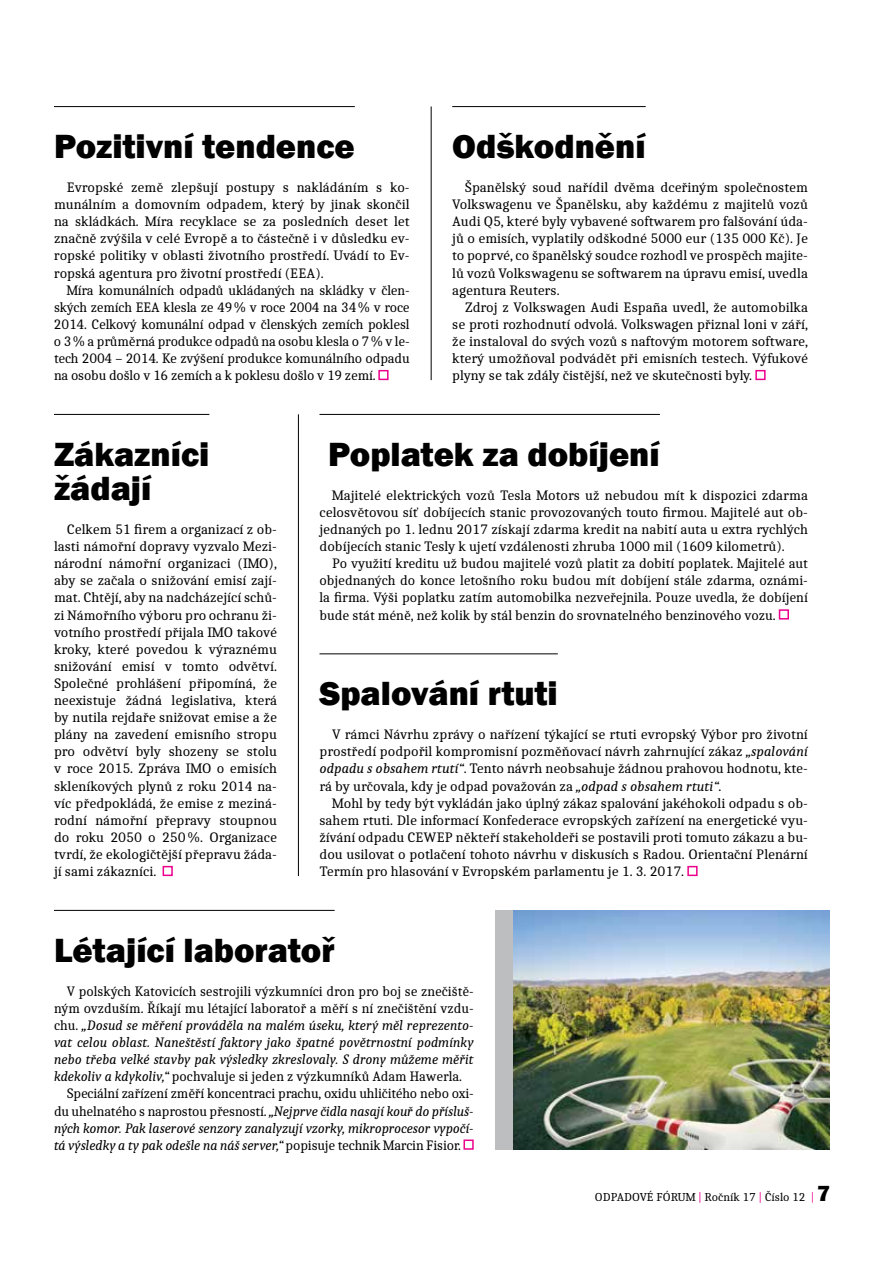
<style>
.page{position:relative;width:893px;height:1263px;background:#fff}
.page>*{position:absolute;margin:0;border:0;box-sizing:border-box;transform-origin:0 0}
.t1{font:800 34.5px/34.5px "Franklin Gothic";color:#000}
.t2{font:14.25px/17.1px "Caladea";color:#000;text-align:justify}
.t3{font:italic 14.25px "Caladea";letter-spacing:-.005em;color:#000}
.t4{font:12px "Caladea";color:#000}
.s1{font-style:italic}
.s2{font-style:normal}
.s3{color:#ec008c}
.s4{font-family:"Franklin Gothic";font-weight:800;font-size:22.5px}
</style>
<div class="page">
<hr style="left:54px;top:414px;width:155px;height:1px;background:#000">
<div style="left:163px;top:866px;width:10px;height:10px;border:2px solid #ec008c"></div>
<hr style="left:452px;top:106px;width:194px;height:1px;background:#000">
<div style="left:755px;top:370px;width:11px;height:10px;border:2px solid #ec008c"></div>
<img style="left:512px;top:910px;width:317px;height:240px">
<div style="left:495px;top:910px;width:17px;height:240px;background:#bcbec0"></div>
<hr style="left:319px;top:654px;width:239px;height:1px;background:#000">
<div style="left:687px;top:866px;width:11px;height:10px;border:2px solid #ec008c"></div>
<hr style="left:54px;top:106px;width:301px;height:1px;background:#000">
<div style="left:378px;top:370px;width:11px;height:10px;border:2px solid #ec008c"></div>
<hr style="left:319px;top:414px;width:341px;height:1px;background:#000">
<div style="left:779px;top:609px;width:10px;height:10px;border:2px solid #ec008c"></div>
<hr style="left:54px;top:910px;width:281px;height:1px;background:#000">
<div style="left:463px;top:1139px;width:11px;height:11px;border:2px solid #ec008c"></div>
<hr style="left:298px;top:414px;width:1px;height:462px;background:#000">
<hr style="left:431px;top:106px;width:1px;height:274px;background:#000">
<h1 class="t1" style="left:54px;top:129px;width:302px">Pozitivní tendence</h1>
<p class="t2" style="left:54px;top:178px;width:357px;text-indent:13px">Evropské země zlepšují postupy s nakládáním s ko&shy;munálním a domovním odpadem, který by jinak skončil na skládkách. Míra recyklace se za posledních deset let značně zvýšila v celé Evropě a to částečně i v důsledku ev&shy;ropské politiky v oblasti životního prostředí. Uvádí to Ev&shy;ropská agentura pro životní prostředí (EEA).</p>
<p class="t2" style="left:54px;top:281px;width:357px;text-indent:13px">Míra komunálních odpadů ukládaných na skládky v člen&shy;ských zemích EEA klesla ze 49% v roce 2004 na 34% v roce 2014. Celkový komunální odpad v členských zemích poklesl o 3% a průměrná produkce odpadů na osobu klesla o 7% v le&shy;tech 2004 – 2014. Ke zvýšení produkce komunálního odpadu na osobu došlo v 16 zemích a k poklesu došlo v 19 zemí.</p>
<h1 class="t1" style="left:452px;top:129px;width:195px">Odškodnění</h1>
<p class="t2" style="left:452px;top:178px;width:357px;text-indent:13px">Španělský soud nařídil dvěma dceřiným společnostem Volkswagenu ve Španělsku, aby každému z majitelů vozů Audi Q5, které byly vybavené softwarem pro falšování úda&shy;jů o emisích, vyplatily odškodné 5000 eur (135 000 Kč). Je to poprvé, co španělský soudce rozhodl ve prospěch majite&shy;lů vozů Volkswagenu se softwarem na úpravu emisí, uvedla agentura Reuters.</p>
<p class="t2" style="left:452px;top:298px;width:357px;text-indent:13px">Zdroj z Volkswagen Audi España uvedl, že automobilka se proti rozhodnutí odvolá. Volkswagen přiznal loni v září, že instaloval do svých vozů s naftovým motorem software, který umožňoval podvádět při emisních testech. Výfukové plyny se tak zdály čistější, než ve skutečnosti byly.</p>
<h1 class="t1" style="left:54px;top:437px;width:157px">Zákazníci žádají</h1>
<p class="t2" style="left:54px;top:520px;width:224px;text-indent:13px">Celkem 51 firem a organizací z ob&shy;lasti námořní dopravy vyzvalo Mezi&shy;národní námořní organizaci (IMO), aby se začala o snižování emisí zají&shy;mat. Chtějí, aby na nadcházející schů&shy;zi Námořního výboru pro ochranu ži&shy;votního prostředí přijala IMO takové kroky, které povedou k výraznému snižování emisí v tomto odvětví.<br>Společné prohlášení připomíná, že neexistuje žádná legislativa, která by nutila rejdaře snižovat emise a že plány na zavedení emisního stropu pro odvětví byly shozeny se stolu v roce 2015. Zpráva IMO o emisích skleníkových plynů z roku 2014 na&shy;víc předpokládá, že emise z meziná&shy;rodní námořní přepravy stoupnou do roku 2050 o 250%. Organizace tvrdí, že ekologičtější přepravu žáda&shy;jí sami zákazníci.</p>
<h1 class="t1" style="left:328px;top:437px;width:333px">Poplatek za dobíjení</h1>
<p class="t2" style="left:319px;top:486px;width:490px;text-indent:13px">Majitelé elektrických vozů Tesla Motors už nebudou mít k dispozici zdarma celosvětovou síť dobíjecích stanic provozovaných touto firmou. Majitelé aut ob&shy;jednaných po 1. lednu 2017 získají zdarma kredit na nabití auta u extra rychlých dobíjecích stanic Tesly k ujetí vzdálenosti zhruba 1000 mil (1609 kilometrů).</p>
<p class="t2" style="left:319px;top:555px;width:490px;text-indent:13px">Po využití kreditu už budou majitelé vozů platit za dobití poplatek. Majitelé aut objednaných do konce letošního roku budou mít dobíjení stále zdarma, oznámi&shy;la firma. Výši poplatku zatím automobilka nezveřejnila. Pouze uvedla, že dobíjení bude stát méně, než kolik by stál benzin do srovnatelného benzinového vozu.</p>
<h1 class="t1" style="left:319px;top:676px;width:240px">Spalování rtuti</h1>
<p class="t2" style="left:319px;top:726px;width:490px;text-indent:13px">V rámci Návrhu zprávy o nařízení týkající se rtuti evropský Výbor pro životní prostředí podpořil kompromisní pozměňovací návrh zahrnující zákaz <span class="s1">„spalování odpadu s obsahem rtutí“</span>. Tento návrh neobsahuje žádnou prahovou hodnotu, kte&shy;rá by určovala, kdy je odpad považován za <span class="s1">„odpad s obsahem rtuti“</span>.</p>
<p class="t2" style="left:319px;top:794px;width:490px;text-indent:13px">Mohl by tedy být vykládán jako úplný zákaz spalování jakéhokoli odpadu s ob&shy;sahem rtuti. Dle informací Konfederace evropských zařízení na energetické vyu&shy;žívání odpadu CEWEP někteří stakeholdeři se postavili proti tomuto zákazu a bu&shy;dou usilovat o potlačení tohoto návrhu v diskusích s Radou. Orientační Plenární Termín pro hlasování v Evropském parlamentu je 1. 3. 2017.</p>
<h1 class="t1" style="left:54px;top:933px;width:282px">Létající laboratoř</h1>
<p class="t2" style="left:67px;top:982px;width:408px">V polských Katovicích sestrojili výzkumníci dron pro boj se znečiště-</p>
<p class="t2" style="left:54px;top:999px;width:421px">ným ovzduším. Říkají mu létající laboratoř a měří s ní znečištění vzdu-</p>
<p class="t3" style="left:54px;top:1017px;width:421px"><span class="s2">chu.</span> „Dosud se měření prováděla na malém úseku, který měl reprezento-</p>
<p class="t3" style="left:54px;top:1034px;width:421px">vat celou oblast. Naneštěstí faktory jako špatné povětrnostní podmínky</p>
<p class="t3" style="left:54px;top:1051px;width:421px">nebo třeba velké stavby pak výsledky zkreslovaly. S drony můžeme měřit</p>
<p class="t2" style="left:54px;top:1068px;width:410px"><span class="s1">kdekoliv a kdykoliv,“</span> pochvaluje si jeden z výzkumníků Adam Hawerla.</p>
<p class="t2" style="left:67px;top:1085px;width:408px">Speciální zařízení změří koncentraci prachu, oxidu uhličitého nebo oxi-</p>
<p class="t3" style="left:54px;top:1102px;width:421px"><span class="s2">du uhelnatého s naprostou přesností.</span> „Nejprve čidla nasají kouř do přísluš-</p>
<p class="t3" style="left:54px;top:1119px;width:421px">ných komor. Pak laserové senzory zanalyzují vzorky, mikroprocesor vypočí-</p>
<p class="t3" style="left:54px;top:1136px;width:408px">tá výsledky a ty pak odešle na náš server,“ <span class="s2">popisuje technik Marcin Fisior.</span></p>
<p class="t4" style="left:595px;top:1190px;width:237px">ODPADOVÉ FÓRUM <span class="s3">|</span> Ročník 17 <span class="s3">|</span> Číslo 12 <span class="s3">|</span> <span class="s4">7</span></p>
</div>
